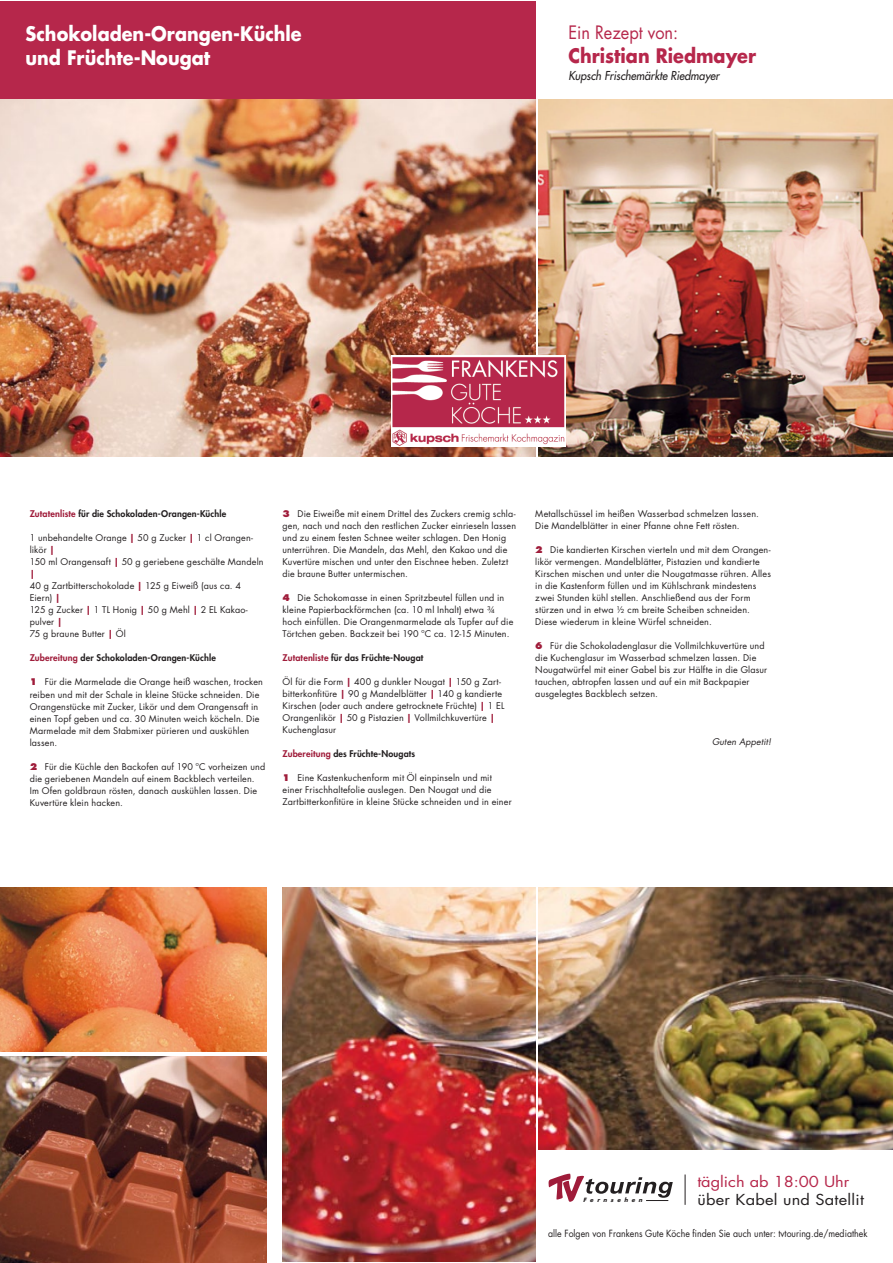
<style>
.page{position:relative;width:893px;height:1263px;background:#fff}
.page>*{position:absolute;margin:0;border:0;box-sizing:border-box;transform-origin:0 0}
.t1{font:700 19.5px "Futura LT";color:#fff;scale:.91 1}
.t2{font:700 19.5px "Futura LT";color:#b6274b;scale:.91 1}
.t3{font:18px "Futura LT";color:#b6274b;scale:.91 1}
.t4{font:14.7px "Futura LT";letter-spacing:.015em;color:#231f20;scale:1.11 1}
.t5{font:14.7px "Futura LT";color:#b6274b;scale:1.11 1}
.t6{font:italic 12px "Futura LT";color:#231f20;scale:.91 1}
.t7{font:9.6px "Futura LT";color:#231f20;scale:.91 1}
.t8{font:9px/12px "Futura LT";letter-spacing:.02em;color:#231f20}
.t9{font:800 9px "Futura LT";letter-spacing:.015em;color:#231f20}
.t10{font:italic 9px "Futura LT";letter-spacing:.02em;color:#231f20}
.t11{font:italic 700 5.7px "Futura LT";letter-spacing:.625em;color:#231f20}
.s1{color:#9f1c3a}
.s2{font-weight:700;color:#9f1c3a}
.s3{font-weight:800;color:#9f1c3a}
</style>
<div class="page">
<div style="left:1px;top:1px;width:535px;height:97px;background:#b6274b"></div>
<img style="left:0;top:99px;width:536px;height:357px">
<img style="left:538px;top:99px;width:355px;height:357px">
<img style="left:0;top:1056px;width:267px;height:207px">
<img style="left:0;top:888px;width:267px;height:163px">
<img style="left:282px;top:888px;width:254px;height:374px">
<img style="left:538px;top:888px;width:355px;height:261px">
<img style="left:391px;top:355px;width:175px;height:91px">
<hr style="left:685px;top:1174px;width:1px;height:31px;background:#231f20">
<svg style="left:548px;top:1174px;width:125px;height:28px"></svg>
<p class="t1" style="left:26px;top:21px;width:305px">Schokoladen-Orangen-Küchle</p>
<p class="t1" style="left:26px;top:45px;width:204px">und Früchte-Nougat</p>
<p class="t3" style="left:568px;top:21px;width:122px">Ein Rezept von:</p>
<p class="t2" style="left:568px;top:43px;width:208px">Christian Riedmayer</p>
<p class="t6" style="left:568px;top:68px;width:167px">Kupsch Frischemärkte Riedmayer</p>
<p class="t9" style="left:30px;top:508px;width:198px"><span class="s1">Zutatenliste</span> für die Schokoladen-Orangen-Küchle</p>
<p class="t8" style="left:30px;top:532px;width:225px">1 unbehandelte Orange <span class="s2">|</span> 50 g Zucker <span class="s2">|</span> 1 cl Orangen&shy;likör <span class="s2">|</span></p>
<p class="t8" style="left:30px;top:556px;width:235px">150 ml Orangensaft <span class="s2">|</span> 50 g geriebene geschälte Mandeln <span class="s2">|</span></p>
<p class="t8" style="left:30px;top:580px;width:213px">40 g Zartbitterschokolade <span class="s2">|</span> 125 g Eiweiß (aus ca. 4<br>Eiern) <span class="s2">|</span></p>
<p class="t8" style="left:30px;top:604px;width:220px">125 g Zucker <span class="s2">|</span> 1 TL Honig <span class="s2">|</span> 50 g Mehl <span class="s2">|</span> 2 EL Kakao&shy;pulver <span class="s2">|</span></p>
<p class="t8" style="left:30px;top:628px;width:97px">75 g braune Butter <span class="s2">|</span> Öl</p>
<p class="t9" style="left:30px;top:652px;width:188px"><span class="s1">Zubereitung</span> der Schokoladen-Orangen-Küchle</p>
<p class="t8" style="left:30px;top:676px;width:235px"><span class="s3">1</span> Für die Marmelade die Orange heiß waschen, trocken reiben und mit der Schale in kleine Stücke schneiden. Die Orangenstücke mit Zucker, Likör und dem Orangensaft in einen Topf geben und ca. 30 Minuten weich köcheln. Die Marmelade mit dem Stabmixer pürieren und auskühlen lassen.</p>
<p class="t8" style="left:30px;top:760px;width:237px"><span class="s3">2</span> Für die Küchle den Backofen auf 190 ºC vorheizen und die geriebenen Mandeln auf einem Backblech verteilen.<br>Im Ofen goldbraun rösten, danach auskühlen lassen. Die Kuvertüre klein hacken.</p>
<p class="t8" style="left:283px;top:508px;width:235px"><span class="s3">3</span> Die Eiweiße mit einem Drittel des Zuckers cremig schla&shy;gen, nach und nach den restlichen Zucker einrieseln lassen und zu einem festen Schnee weiter schlagen. Den Honig unterrühren. Die Mandeln, das Mehl, den Kakao und die Kuvertüre mischen und unter den Eischnee heben. Zuletzt die braune Butter untermischen.</p>
<p class="t8" style="left:283px;top:592px;width:232px"><span class="s3">4</span> Die Schokomasse in einen Spritzbeutel füllen und in kleine Papierbackförmchen (ca. 10 ml Inhalt) etwa ¾ hoch einfüllen. Die Orangenmarmelade als Tupfer auf die Törtchen geben. Backzeit bei 190 ºC ca. 12-15 Minuten.</p>
<p class="t9" style="left:283px;top:652px;width:142px"><span class="s1">Zutatenliste</span> für das Früchte-Nougat</p>
<p class="t8" style="left:283px;top:676px;width:223px">Öl für die Form <span class="s2">|</span> 400 g dunkler Nougat <span class="s2">|</span> 150 g Zart&shy;bitterkonfitüre <span class="s2">|</span> 90 g Mandelblätter <span class="s2">|</span> 140 g kandierte Kirschen (oder auch andere getrocknete Früchte) <span class="s2">|</span> 1 EL Orangenlikör <span class="s2">|</span> 50 g Pistazien <span class="s2">|</span> Vollmilchkuvertüre <span class="s2">| </span>Kuchenglasur</p>
<p class="t9" style="left:283px;top:748px;width:134px"><span class="s1">Zubereitung</span> des Früchte-Nougats</p>
<p class="t8" style="left:283px;top:772px;width:231px"><span class="s3">1</span> Eine Kastenkuchenform mit Öl einpinseln und mit einer Frischhaltefolie auslegen. Den Nougat und die<br>Zartbitterkonfitüre in kleine Stücke schneiden und in einer</p>
<p class="t8" style="left:535px;top:508px;width:225px">Metallschüssel im heißen Wasserbad schmelzen lassen.<br>Die Mandelblätter in einer Pfanne ohne Fett rösten.</p>
<p class="t8" style="left:535px;top:544px;width:237px"><span class="s3">2</span> Die kandierten Kirschen vierteln und mit dem Orangen&shy;likör vermengen. Mandelblätter, Pistazien und kandierte Kirschen mischen und unter die Nougatmasse rühren. Alles in die Kastenform füllen und im Kühlschrank mindestens zwei Stunden kühl stellen. Anschließend aus der Form stürzen und in etwa ½ cm breite Scheiben schneiden.<br>Diese wiederum in kleine Würfel schneiden.</p>
<p class="t8" style="left:535px;top:640px;width:233px"><span class="s3">6</span> Für die Schokoladenglasur die Vollmilchkuvertüre und die Kuchenglasur im Wasserbad schmelzen lassen. Die Nougatwürfel mit einer Gabel bis zur Hälfte in die Glasur tauchen, abtropfen lassen und auf ein mit Backpapier ausgelegtes Backblech setzen.</p>
<p class="t10" style="left:712px;top:736px;width:61px">Guten Appetit!</p>
<p class="t11" style="left:583px;top:1196px;width:61px">Fernsehen</p>
<p class="t5" style="left:697px;top:1172px;width:138px">täglich ab 18:00 Uhr</p>
<p class="t4" style="left:697px;top:1190px;width:152px">über Kabel und Satellit</p>
<p class="t7" style="left:548px;top:1228px;width:352px">alle Folgen von Frankens Gute Köche finden Sie auch unter: tvtouring.de/mediathek</p>
</div>
